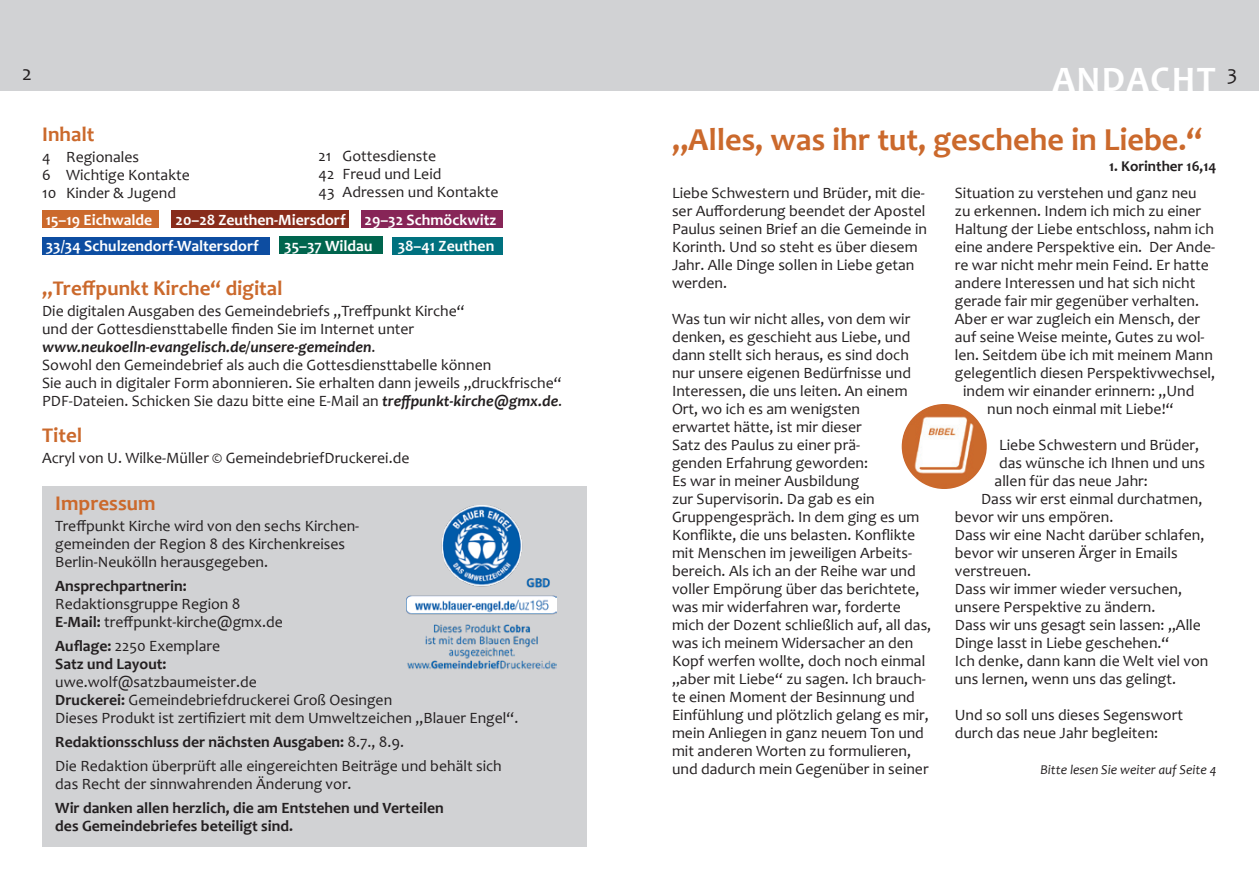
<style>
.page{position:relative;width:1259px;height:893px;background:#fff}
.page>*{position:absolute;margin:0;border:0;box-sizing:border-box;transform-origin:0 0}
.t1{font:700 36px "Candara";letter-spacing:.04em;color:#fff}
.t2{font:700 32.25px "Candara";color:#cb692c}
.t3{font:700 21px "Candara";color:#cb692c}
.t4{font:21px "Candara";color:#231f20}
.t5{font:15.75px/18px "Candara";color:#231f20}
.t6{font:700 15.75px/18px "Candara";color:#231f20}
.t7{font:700 15.75px/26.7px "Candara";color:#fff}
.t8{font:700 15px "Candara";color:#231f20}
.t9{font:italic 13.5px "Candara";color:#231f20}
.s1{font-weight:700;font-style:italic}
.s2{font-weight:700}
.s3{font-weight:400}
</style>
<div class="page">
<div style="left:0;top:0;width:1259px;height:90px;background:#d1d2d4"></div>
<div style="left:42px;top:211px;width:117px;height:17px;background:#cb692c"></div>
<div style="left:42px;top:237px;width:227px;height:17px;background:#0d4da1"></div>
<div style="left:172px;top:210px;width:177px;height:18px;background:#882c1b"></div>
<div style="left:279px;top:236px;width:103px;height:18px;background:#00654e"></div>
<div style="left:361px;top:210px;width:141px;height:18px;background:#872557"></div>
<div style="left:392px;top:237px;width:110px;height:17px;background:#00717f"></div>
<div style="left:43px;top:486px;width:544px;height:360px;background:#d1d2d4"></div>
<img style="left:406px;top:505px;width:151px;height:165px">
<img style="left:901px;top:404px;width:85px;height:85px;border-radius:43px">
<h1 class="t1" style="left:1052px;top:57px;width:165px">ANDACHT</h1>
<h3 class="t4" style="left:22px;top:60px;width:11px">2</h3>
<h3 class="t4" style="left:1227px;top:60px;width:12px">3</h3>
<h3 class="t3" style="left:42px;top:121px;width:54px">Inhalt</h3>
<p class="t5" style="left:42px;top:148px;width:149px">4 Regionales<br>6 Wichtige Kontakte<br>10 Kinder &amp; Jugend</p>
<p class="t5" style="left:319px;top:147px;width:181px">21 Gottesdienste<br>42 Freud und Leid<br>43 Adressen und Kontakte</p>
<p class="t7" style="left:46px;top:207px;width:214px;line-height:26.1px">15–19 Eichwalde<br>33/34 Schulzendorf-Waltersdorf</p>
<p class="t7" style="left:284px;top:206px;width:90px;text-indent:-109px">20–28 Zeuthen-Miersdorf<br>35–37 Wildau</p>
<p class="t7" style="left:364px;top:206px;width:133px;text-align:right">29–32 Schmöckwitz<br>38–41 Zeuthen</p>
<h3 class="t3" style="left:42px;top:275px;width:242px">„Treffpunkt Kirche“ digital</h3>
<p class="t5" style="left:42px;top:301px;width:521px">Die digitalen Ausgaben des Gemeindebriefs „Treffpunkt Kirche“<br>und der Gottesdiensttabelle finden Sie im Internet unter <span class="s1">www.neukoelln-evangelisch.de/unsere-gemeinden</span>.<br>Sowohl den Gemeindebrief als auch die Gottesdiensttabelle können<br>Sie auch in digitaler Form abonnieren. Sie erhalten dann jeweils „druckfrische“ PDF-Dateien. Schicken Sie dazu bitte eine E-Mail an <span class="s1">treffpunkt-kirche@gmx.de</span>.</p>
<h3 class="t3" style="left:42px;top:422px;width:42px">Titel</h3>
<p class="t5" style="left:42px;top:449px;width:369px">Acryl von U. Wilke-Müller © GemeindebriefDruckerei.de</p>
<h3 class="t3" style="left:55px;top:490px;width:102px">Impressum</h3>
<p class="t5" style="left:55px;top:517px;width:305px">Treffpunkt Kirche wird von den sechs Kirchen&shy;gemeinden der Region 8 des Kirchenkreises<br>Berlin-Neukölln herausgegeben.</p>
<p class="t6" style="left:55px;top:576px;width:133px">Ansprechpartnerin:</p>
<p class="t5" style="left:55px;top:595px;width:229px">Redaktionsgruppe Region 8<br><span class="s2">E-Mail:</span> treffpunkt-kirche@gmx.de</p>
<p class="t6" style="left:55px;top:637px;width:166px">Auflage: <span class="s3">2250 Exemplare<br></span>Satz und Layout:</p>
<p class="t5" style="left:55px;top:673px;width:464px">uwe.wolf@satzbaumeister.de<br><span class="s2">Druckerei:</span> Gemeindebriefdruckerei Groß Oesingen<br>Dieses Produkt ist zertifiziert mit dem Umweltzeichen „Blauer Engel“.</p>
<p class="t5" style="left:55px;top:730px;width:448px;line-height:24px"><span class="s2">Redaktionsschluss der nächsten Ausgaben:</span> 8.7., 8.9.<br>Die Redaktion überprüft alle eingereichten Beiträge und behält sich</p>
<p class="t5" style="left:55px;top:775px;width:298px">das Recht der sinnwahrenden Änderung vor.</p>
<p class="t6" style="left:55px;top:799px;width:390px">Wir danken allen herzlich, die am Entstehen und Verteilen des Gemeindebriefes beteiligt sind.</p>
<h2 class="t2" style="left:672px;top:119px;width:532px">„Alles, was ihr tut, geschehe in Liebe.“</h2>
<p class="t8" style="left:1109px;top:157px;width:109px">1. Korinther 16,14</p>
<p class="t5" style="left:672px;top:184px;width:256px">Liebe Schwestern und Brüder, mit die&shy;ser Aufforderung beendet der Apostel<br>Paulus seinen Brief an die Gemeinde in<br>Korinth. Und so steht es über diesem<br>Jahr. Alle Dinge sollen in Liebe getan werden.</p>
<p class="t5" style="left:672px;top:310px;width:261px">Was tun wir nicht alles, von dem wir denken, es geschieht aus Liebe, und dann stellt sich heraus, es sind doch nur unsere eigenen Bedürfnisse und Interessen, die uns leiten. An einem Ort, wo ich es am wenigsten<br>erwartet hätte, ist mir dieser<br>Satz des Paulus zu einer prä-<br>genden Erfahrung geworden:<br>Es war in meiner Ausbildung<br>zur Supervisorin. Da gab es ein Gruppengespräch. In dem ging es um Konflikte, die uns belasten. Konflikte mit Menschen im jeweiligen Arbeits&shy;bereich. Als ich an der Reihe war und voller Empörung über das berichtete, was mir widerfahren war, forderte mich der Dozent schließlich auf, all das, was ich meinem Widersacher an den Kopf werfen wollte, doch noch einmal „aber mit Liebe“ zu sagen. Ich brauch&shy;te einen Moment der Besinnung und Einfühlung und plötzlich gelang es mir, mein Anliegen in ganz neuem Ton und mit anderen Worten zu formulieren, und dadurch mein Gegenüber in seiner</p>
<p class="t5" style="left:955px;top:184px;width:243px">Situation zu verstehen und ganz neu</p>
<p class="t5" style="left:955px;top:202px;width:248px">zu erkennen. Indem ich mich zu einer</p>
<p class="t5" style="left:955px;top:220px;width:261px">Haltung der Liebe entschloss, nahm ich</p>
<p class="t5" style="left:955px;top:238px;width:262px">eine andere Perspektive ein. Der Ande-</p>
<p class="t5" style="left:955px;top:256px;width:256px">re war nicht mehr mein Feind. Er hatte</p>
<p class="t5" style="left:955px;top:274px;width:242px">andere Interessen und hat sich nicht</p>
<p class="t5" style="left:955px;top:292px;width:246px">gerade fair mir gegenüber verhalten.</p>
<p class="t5" style="left:955px;top:310px;width:247px">Aber er war zugleich ein Mensch, der</p>
<p class="t5" style="left:955px;top:328px;width:251px">auf seine Weise meinte, Gutes zu wol-</p>
<p class="t5" style="left:955px;top:346px;width:260px">len. Seitdem übe ich mit meinem Mann</p>
<p class="t5" style="left:955px;top:364px;width:262px">gelegentlich diesen Perspektivwechsel,</p>
<p class="t5" style="left:963px;top:382px;width:233px">indem wir einander erinnern: „Und</p>
<p class="t5" style="left:987px;top:400px;width:188px">nun noch einmal mit Liebe!“</p>
<p class="t5" style="left:999px;top:436px;width:201px">Liebe Schwestern und Brüder,</p>
<p class="t5" style="left:999px;top:454px;width:207px">das wünsche ich Ihnen und uns</p>
<p class="t5" style="left:994px;top:472px;width:155px">allen für das neue Jahr:</p>
<p class="t5" style="left:981px;top:490px;width:223px">Dass wir erst einmal durchatmen,</p>
<p class="t5" style="left:955px;top:508px;width:160px">bevor wir uns empören.</p>
<p class="t5" style="left:955px;top:526px;width:251px">Dass wir eine Nacht darüber schlafen,</p>
<p class="t5" style="left:955px;top:544px;width:224px">bevor wir unseren Ärger in Emails</p>
<p class="t5" style="left:955px;top:562px;width:78px">verstreuen.</p>
<p class="t5" style="left:955px;top:580px;width:229px">Dass wir immer wieder versuchen,</p>
<p class="t5" style="left:955px;top:598px;width:202px">unsere Perspektive zu ändern.</p>
<p class="t5" style="left:955px;top:616px;width:247px">Dass wir uns gesagt sein lassen: „Alle</p>
<p class="t5" style="left:955px;top:634px;width:216px">Dinge lasst in Liebe geschehen.“</p>
<p class="t5" style="left:955px;top:652px;width:255px">Ich denke, dann kann die Welt viel von</p>
<p class="t5" style="left:955px;top:670px;width:223px">uns lernen, wenn uns das gelingt.</p>
<p class="t5" style="left:955px;top:706px;width:230px">Und so soll uns dieses Segenswort durch das neue Jahr begleiten:</p>
<p class="t9" style="left:1040px;top:761px;width:178px">Bitte lesen Sie weiter auf Seite 4</p>
</div>
